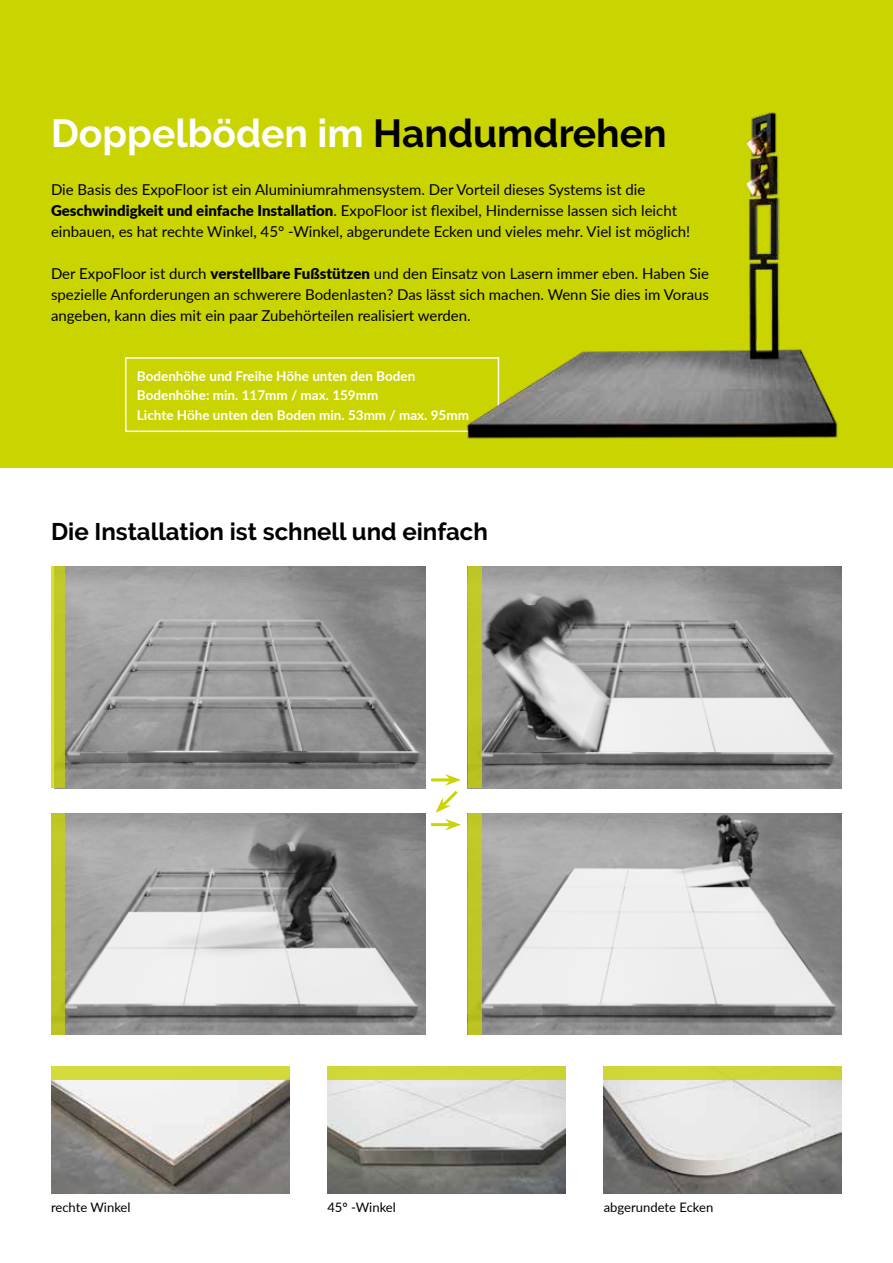
<style>
.page{position:relative;width:893px;height:1263px;background:#fff}
.page>*{position:absolute;margin:0;border:0;box-sizing:border-box;transform-origin:0 0}
.t1{font:700 39px "Raleway";color:#fff}
.t2{font:700 24px "Raleway";color:#000}
.t3{font:15px/21px "Lato";color:#000}
.t4{font:700 13.5px/19.5px "Lato";color:#fff}
.t5{font:13.05px "Lato";color:#000}
.s1{color:#000}
.s2{font-weight:900}
</style>
<div class="page">
<div style="left:0;top:0;width:893px;height:468px;background:#cad400"></div>
<img style="left:65px;top:567px;width:360px;height:221px">
<img style="left:65px;top:813px;width:360px;height:222px">
<img style="left:51px;top:1080px;width:238px;height:114px">
<img style="left:327px;top:1080px;width:239px;height:114px">
<img style="left:604px;top:1080px;width:237px;height:114px">
<img style="left:481px;top:567px;width:360px;height:221px">
<img style="left:481px;top:813px;width:361px;height:222px">
<svg style="left:51px;top:567px;width:14px;height:221px;background:#c3ca2b"></svg>
<div style="left:468px;top:567px;width:13px;height:221px;background:#bec627"></div>
<div style="left:468px;top:813px;width:13px;height:222px;background:#bec627"></div>
<div style="left:51px;top:813px;width:14px;height:222px;background:#bec627"></div>
<div style="left:51px;top:1066px;width:238px;height:14px;background:#d4db3c"></div>
<div style="left:327px;top:1066px;width:239px;height:14px;background:#d0d738"></div>
<div style="left:604px;top:1066px;width:238px;height:14px;background:#cfd738"></div>
<div style="left:125px;top:357px;width:374px;height:75px;border:2px solid #fff"></div>
<img style="left:461px;top:112px;width:377px;height:327px">
<hr style="left:431px;top:778px;width:20px;height:3px;background:#cad400">
<svg style="left:436px;top:774px;width:25px;height:39px"></svg>
<hr style="left:431px;top:823px;width:20px;height:3px;background:#cad400">
<svg style="left:445px;top:819px;width:16px;height:11px"></svg>
<h1 class="t1" style="left:51px;top:111px;width:617px">Doppelböden im <span class="s1">Handumdrehen</span></h1>
<p class="t3" style="left:51px;top:178px;width:641px">Die Basis des ExpoFloor ist ein Aluminiumrahmensystem. Der Vorteil dieses Systems ist die<br><span class="s2">Geschwindigkeit und einfache Installation</span>. ExpoFloor ist flexibel, Hindernisse lassen sich leicht einbauen, es hat rechte Winkel, 45° -Winkel, abgerundete Ecken und vieles mehr. Viel ist möglich!</p>
<p class="t3" style="left:51px;top:262px;width:659px;text-align:justify">Der ExpoFloor ist durch <span class="s2">verstellbare Fußstützen</span> und den Einsatz von Lasern immer eben. Haben Sie spezielle Anforderungen an schwerere Bodenlasten? Das lässt sich machen. Wenn Sie dies im Voraus angeben, kann dies mit ein paar Zubehörteilen realisiert werden.</p>
<p class="t4" style="left:137px;top:365px;width:334px">Bodenhöhe und Freihe Höhe unten den Boden<br>Bodenhöhe: min. 117mm / max. 159mm<br>Lichte Höhe unten den Boden min. 53mm / max. 95mm</p>
<h2 class="t2" style="left:51px;top:518px;width:438px">Die Installation ist schnell und einfach</h2>
<p class="t5" style="left:51px;top:1198px;width:81px">rechte Winkel</p>
<p class="t5" style="left:327px;top:1198px;width:70px">45º -Winkel</p>
<p class="t5" style="left:604px;top:1198px;width:111px">abgerundete Ecken</p>
</div>
